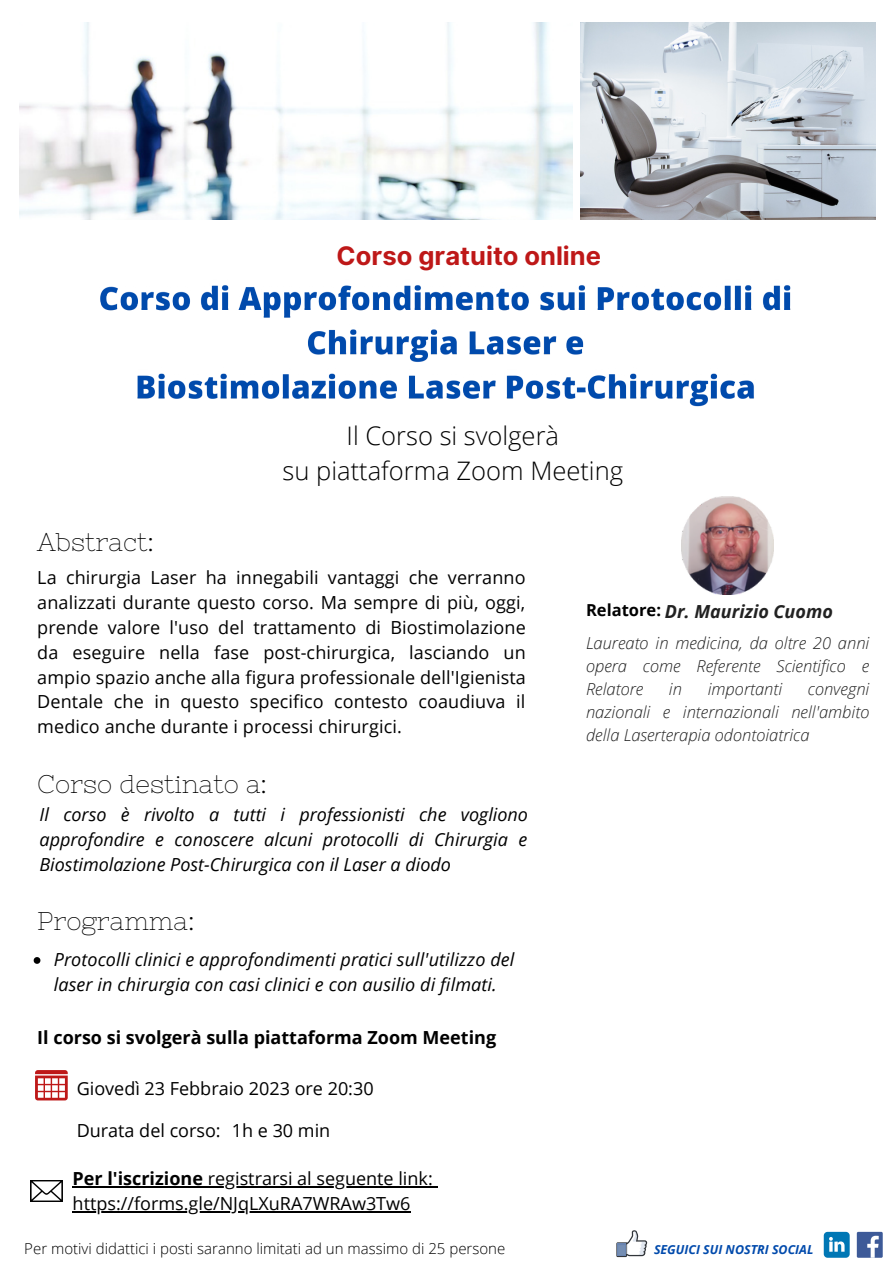
<style>
.page{position:relative;width:894px;height:1264px;background:#fff}
.page>*{position:absolute;margin:0;border:0;box-sizing:border-box;transform-origin:0 0}
.t1{font:300 25.5px/35px "Open Sans";color:#000;text-align:center}
.t2{font:25.5px "Nixie One";color:#000}
.t3{font:700 25.5px "Inter";color:#be1818}
.t4{font:18px/24.8px "Open Sans";color:#000}
.t5{font:italic 18px/24.8px "Open Sans";letter-spacing:.005em;color:#000}
.t6{font:700 18px "Open Sans";color:#000}
.t7{font:italic 700 18px "Open Sans";color:#222}
.t8{font:italic 300 16.5px/23px "Open Sans";color:#222;text-align:justify}
.t9{font:700 16.5px "Open Sans";color:#000}
.t10{font:300 15px "Open Sans";color:#000}
.t11{font:italic 700 12.45px "Open Sans";color:#004aac}
.s1{font-weight:700}
</style>
<div class="page">
<img style="left:681px;top:497px;width:92px;height:97px">
<img style="left:100px;top:285px;width:691px;height:122px">
<img style="left:30px;top:1180px;width:33px;height:21px">
<hr style="left:73px;top:1186px;width:130px;height:1px;background:#000">
<hr style="left:203px;top:1186px;width:230px;height:1px;background:#000">
<hr style="left:73px;top:1211px;width:338px;height:1px;background:#000">
<div style="left:856px;top:1231px;width:26px;height:26px;background:#3d5a98"></div>
<svg style="left:867px;top:1235px;width:11px;height:22px"></svg>
<svg style="left:823px;top:1231px;width:26px;height:26px"></svg>
<svg style="left:616px;top:1230px;width:31px;height:26px"></svg>
<div style="left:617px;top:1243px;width:8px;height:12px;background:#6883b0"></div>
<div style="left:618px;top:1245px;width:7px;height:10px;background:#758eb3"></div>
<img style="left:20px;top:22px;width:552px;height:198px">
<img style="left:580px;top:22px;width:295px;height:198px">
<svg style="left:34px;top:957px;width:6px;height:6px"></svg>
<svg style="left:35px;top:1070px;width:33px;height:30px"></svg>
<h1 class="t3" style="left:336px;top:241px;width:266px">Corso gratuito online</h1>
<h1 class="t2" style="left:37px;top:527px;width:118px">Abstract:</h1>
<h1 class="t1" style="left:282px;top:418px;width:342px">Il Corso si svolgerà<br>su piattaforma Zoom Meeting</h1>
<p class="t4" style="left:37px;top:565px;width:490px;text-align:justify">La chirurgia Laser ha innegabili vantaggi che verranno analizzati durante questo corso. Ma sempre di più, oggi, prende valore l'uso del trattamento di Biostimolazione da eseguire nella fase post-chirurgica, lasciando un ampio spazio anche alla figura professionale dell'Igienista Dentale che in questo specifico contesto coaudiuva il medico anche durante i processi chirurgici.</p>
<h1 class="t2" style="left:37px;top:769px;width:231px">Corso destinato a:</h1>
<p class="t5" style="left:39px;top:802px;width:490px;text-align:justify">Il corso è rivolto a tutti i professionisti che vogliono approfondire e conoscere alcuni protocolli di Chirurgia e Biostimolazione Post-Chirurgica con il Laser a diodo</p>
<h1 class="t2" style="left:37px;top:906px;width:159px">Programma:</h1>
<p class="t5" style="left:54px;top:946px;width:462px">Protocolli clinici e approfondimenti pratici sull'utilizzo del laser in chirurgia con casi clinici e con ausilio di filmati.</p>
<p class="t6" style="left:37px;top:1024px;width:460px">Il corso si svolgerà sulla piattaforma Zoom Meeting</p>
<p class="t4" style="left:77px;top:1075px;width:298px">Giovedì 23 Febbraio 2023 ore 20:30</p>
<p class="t4" style="left:77px;top:1117px;width:255px">Durata del corso: 1h e 30 min</p>
<p class="t9" style="left:586px;top:598px;width:76px">Relatore:</p>
<p class="t7" style="left:664px;top:598px;width:169px">Dr. Maurizio Cuomo</p>
<p class="t8" style="left:586px;top:631px;width:285px">Laureato in medicina, da oltre 20 anni opera come Referente Scientifico e Relatore</p>
<p class="t8" style="left:586px;top:677px;width:285px;text-indent:222px">convegni nazionali e internazionali nell'ambito della Laserterapia odontoiatrica</p>
<p class="t8" style="left:668px;top:677px;width:15px">in</p>
<p class="t8" style="left:707px;top:677px;width:76px">importanti</p>
<p class="t4" style="left:73px;top:1165px;width:361px"><span class="s1">Per l'iscrizione</span> registrarsi al seguente link: https://forms.gle/NJqLXuRA7WRAw3Tw6</p>
<p class="t10" style="left:24px;top:1238px;width:482px">Per motivi didattici i posti saranno limitati ad un massimo di 25 persone</p>
<p class="t11" style="left:653px;top:1240px;width:161px">SEGUICI SUI NOSTRI SOCIAL</p>
</div>
